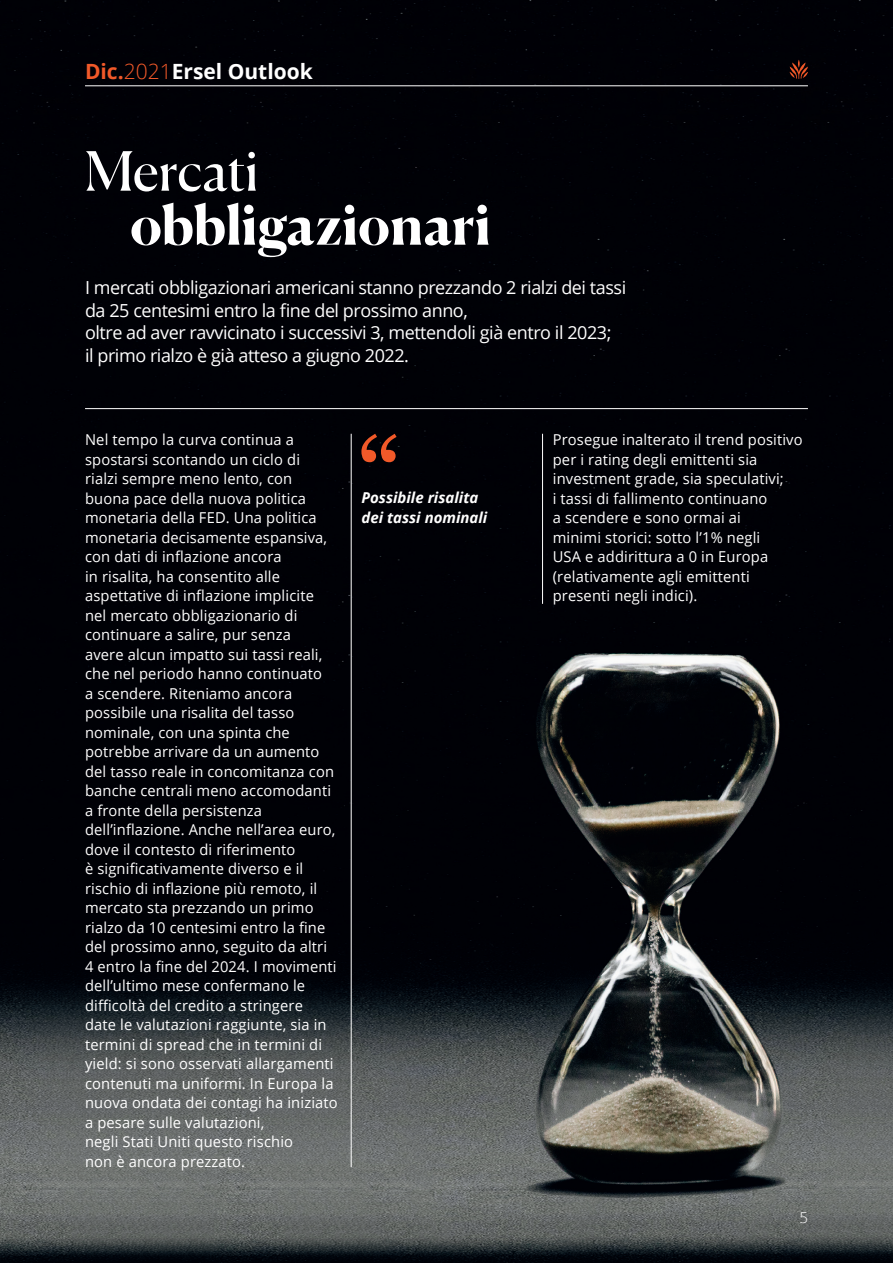
<style>
.page{position:relative;width:893px;height:1263px;background:#fff}
.page>*{position:absolute;margin:0;border:0;box-sizing:border-box;transform-origin:0 0}
.t1{font:700 54px "Canela";letter-spacing:.005em;color:#fff}
.t2{font:54px "Canela";letter-spacing:-.005em;color:#fff}
.t3{font:700 21px "Open Sans";color:#fff}
.t4{font:18px/22.5px "Open Sans";letter-spacing:-.025em;color:#fff}
.t5{font:15px/19.5px "Open Sans";letter-spacing:.01em;color:#fff}
.t6{font:italic 700 15px/19.5px "Open Sans";color:#fff}
.t7{font:300 15px "Open Sans";color:#fff}
.s1{color:#f15929}
.s2{font-weight:300;color:#f15929}
</style>
<div class="page">
<img style="left:0;top:0;width:893px;height:1263px">
<hr style="left:542px;top:434px;width:1px;height:170px;background:#fff">
<svg style="left:361px;top:434px;width:36px;height:28px"></svg>
<hr style="left:85px;top:408px;width:723px;height:1px;background:#fff">
<hr style="left:351px;top:434px;width:1px;height:733px;background:#fff">
<svg style="left:790px;top:60px;width:18px;height:19px"></svg>
<hr style="left:85px;top:85px;width:723px;height:1px;background:#fff">
<h2 class="t3" style="left:85px;top:56px;width:229px"><span class="s1">Dic.</span><span class="s2">2021</span>Ersel Outlook</h2>
<h1 class="t2" style="left:85px;top:129px;width:175px">Mercati</h1>
<h1 class="t1" style="left:130px;top:183px;width:362px">obbligazionari</h1>
<p class="t4" style="left:85px;top:276px;width:543px">I mercati obbligazionari americani stanno prezzando 2 rialzi dei tassi da 25 centesimi entro la fine del prossimo anno,<br>oltre ad aver ravvicinato i successivi 3, mettendoli già entro il 2023;<br>il primo rialzo è già atteso a giugno 2022.</p>
<p class="t5" style="left:85px;top:430px;width:254px">Nel tempo la curva continua a spostarsi scontando un ciclo di<br>rialzi sempre meno lento, con buona pace della nuova politica monetaria della FED. Una politica monetaria decisamente espansiva, con dati di inflazione ancora<br>in risalita, ha consentito alle aspettative di inflazione implicite nel mercato obbligazionario di continuare a salire, pur senza<br>avere alcun impatto sui tassi reali, che nel periodo hanno continuato<br>a scendere. Riteniamo ancora possibile una risalita del tasso nominale, con una spinta che potrebbe arrivare da un aumento del tasso reale in concomitanza con banche centrali meno accomodanti a fronte della persistenza dell’inflazione. Anche nell’area euro, dove il contesto di riferimento<br>è significativamente diverso e il rischio di inflazione più remoto, il mercato sta prezzando un primo rialzo da 10 centesimi entro la fine del prossimo anno, seguito da altri 4 entro la fine del 2024. I movimenti dell’ultimo mese confermano le difficoltà del credito a stringere date le valutazioni raggiunte, sia in termini di spread che in termini di yield: si sono osservati allargamenti contenuti ma uniformi. In Europa la nuova ondata dei contagi ha iniziato a pesare sulle valutazioni,<br>negli Stati Uniti questo rischio<br>non è ancora prezzato.</p>
<p class="t5" style="left:553px;top:430px;width:251px">Prosegue inalterato il trend positivo per i rating degli emittenti sia investment grade, sia speculativi;<br>i tassi di fallimento continuano<br>a scendere e sono ormai ai<br>minimi storici: sotto l’1% negli<br>USA e addirittura a 0 in Europa (relativamente agli emittenti presenti negli indici).</p>
<p class="t6" style="left:361px;top:488px;width:127px">Possibile risalita dei tassi nominali</p>
<p class="t7" style="left:799px;top:1208px;width:10px">5</p>
</div>
